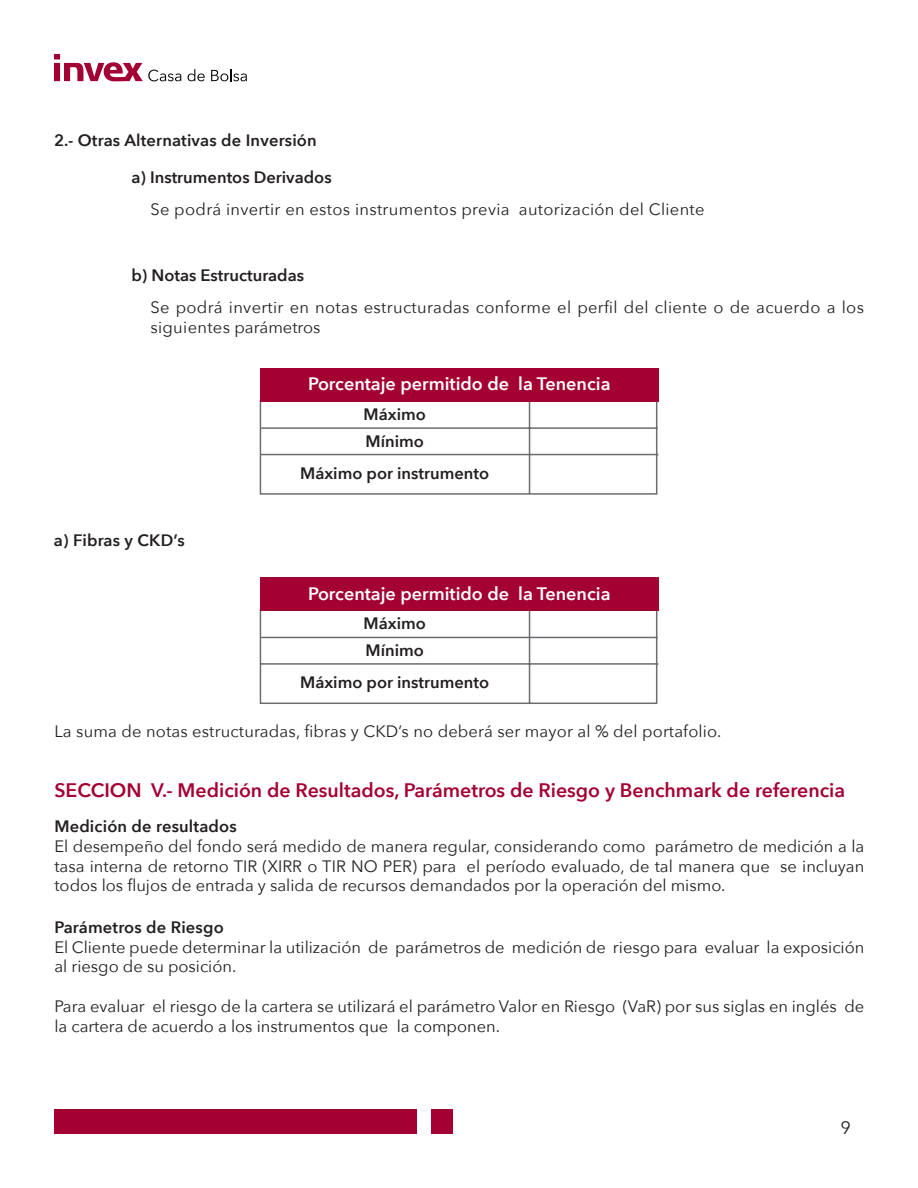
<style>
.page{position:relative;width:918px;height:1188px;background:#fff}
.page>*{position:absolute;margin:0;border:0;box-sizing:border-box;transform-origin:0 0}
.t1{font:600 19.5px "Avenir Next";color:#a40133}
.t2{font:600 18px "Avenir Next";color:#fff}
.t3{font:18px "Avenir Next";color:#231f20}
.t4{font:16.5px/19.8px "Avenir Next";color:#231f20}
.t5{font:600 16.5px "Avenir Next";color:#231f20}
.t6{font:16.5px/19.8px "Avenir Next";letter-spacing:.02em;color:#231f20}
</style>
<div class="page">
<div style="left:54px;top:1110px;width:363px;height:24px;background:#a30033"></div>
<div style="left:431px;top:1110px;width:22px;height:24px;background:#a30033"></div>
<svg style="left:54px;top:54px;width:127px;height:27px"></svg>
<svg style="left:188px;top:69px;width:17px;height:12px"></svg>
<svg style="left:211px;top:69px;width:36px;height:12px"></svg>
<svg style="left:259px;top:398px;width:400px;height:97px"></svg>
<div style="left:260px;top:368px;width:398px;height:34px;background:#a40133"></div>
<svg style="left:259px;top:608px;width:400px;height:96px"></svg>
<div style="left:260px;top:578px;width:398px;height:33px;background:#a40133"></div>
<p class="t5" style="left:54px;top:127px;width:264px">2.- Otras Alternativas de Inversión</p>
<p class="t5" style="left:131px;top:163px;width:202px">a) Instrumentos Derivados</p>
<p class="t6" style="left:150px;top:199px;width:556px">Se podrá invertir en estos instrumentos previa autorización del Cliente</p>
<p class="t5" style="left:131px;top:261px;width:174px">b) Notas Estructuradas</p>
<p class="t6" style="left:150px;top:297px;width:715px">Se podrá invertir en notas estructuradas conforme el perfil del cliente o de acuerdo a los siguientes parámetros</p>
<p class="t2" style="left:308px;top:369px;width:304px">Porcentaje permitido de la Tenencia</p>
<p class="t5" style="left:364px;top:400px;width:64px">Máximo</p>
<p class="t5" style="left:366px;top:427px;width:60px">Mínimo</p>
<p class="t5" style="left:54px;top:527px;width:132px">a) Fibras y CKD’s</p>
<p class="t5" style="left:300px;top:459px;width:191px">Máximo por instrumento</p>
<p class="t2" style="left:308px;top:578px;width:304px">Porcentaje permitido de la Tenencia</p>
<p class="t5" style="left:364px;top:610px;width:64px">Máximo</p>
<p class="t5" style="left:366px;top:636px;width:60px">Mínimo</p>
<p class="t5" style="left:300px;top:668px;width:191px">Máximo por instrumento</p>
<p class="t4" style="left:54px;top:721px;width:669px">La suma de notas estructuradas, fibras y CKD’s no deberá ser mayor al % del portafolio.</p>
<p class="t1" style="left:54px;top:773px;width:792px">SECCION V.- Medición de Resultados, Parámetros de Riesgo y Benchmark de referencia</p>
<p class="t5" style="left:54px;top:812px;width:184px">Medición de resultados</p>
<p class="t4" style="left:54px;top:836px;width:812px;text-align:justify">El desempeño del fondo será medido de manera regular, considerando como parámetro de medición a la tasa interna de retorno TIR (XIRR o TIR NO PER) para el período evaluado, de tal manera que se incluyan todos los flujos de entrada y salida de recursos demandados por la operación del mismo.</p>
<p class="t5" style="left:54px;top:913px;width:171px">Parámetros de Riesgo</p>
<p class="t4" style="left:54px;top:936px;width:812px">El Cliente puede determinar la utilización de parámetros de medición de riesgo para evaluar la exposición al riesgo de su posición.</p>
<p class="t4" style="left:54px;top:996px;width:812px">Para evaluar el riesgo de la cartera se utilizará el parámetro Valor en Riesgo (VaR) por sus siglas en inglés de la cartera de acuerdo a los instrumentos que la componen.</p>
<p class="t3" style="left:840px;top:1113px;width:12px">9</p>
</div>
